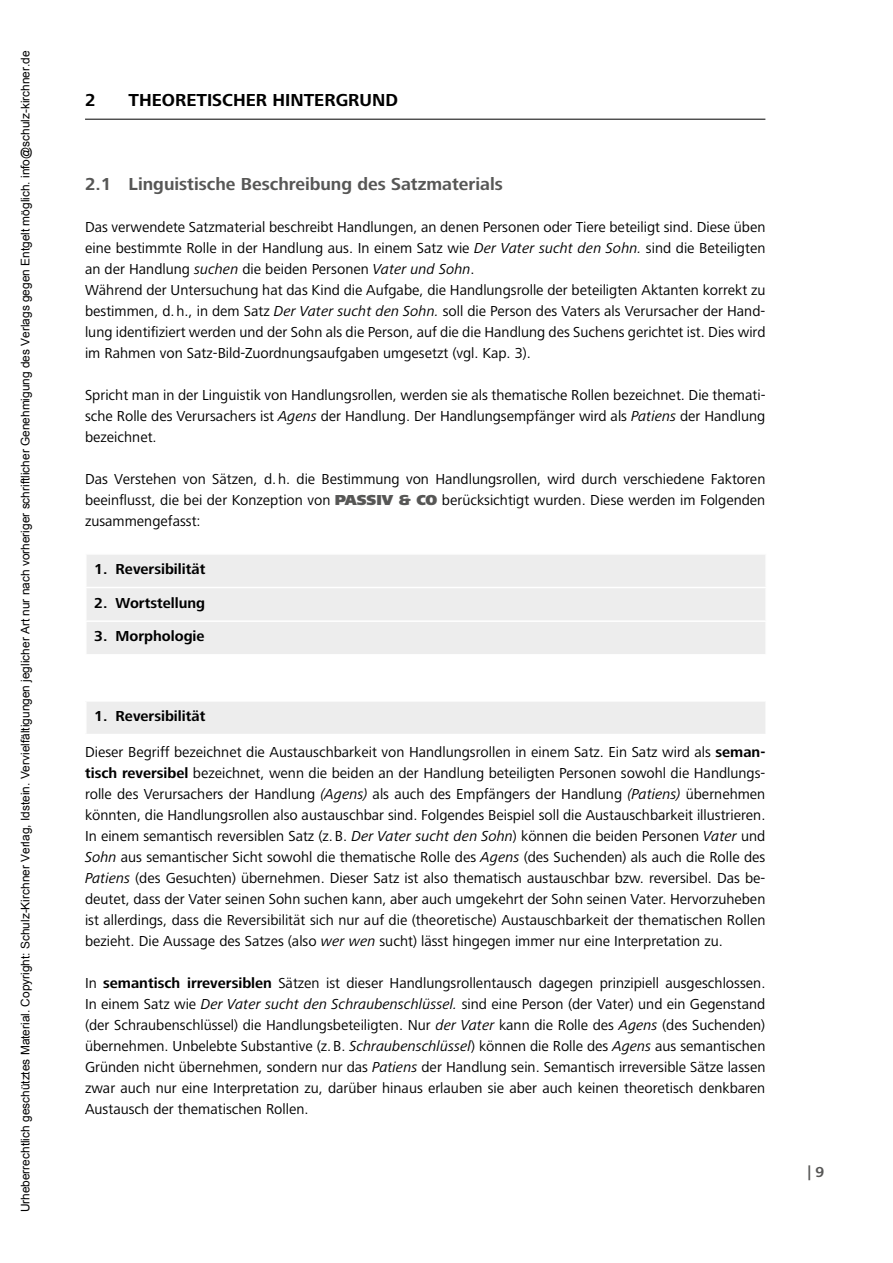
<style>
.page{position:relative;width:893px;height:1263px;background:#fff}
.page>*{position:absolute;margin:0;border:0;box-sizing:border-box;transform-origin:0 0}
.t1{font:700 18px "Frutiger Next LT";color:#575756}
.t2{font:700 18px "Frutiger Next LT";color:#000}
.t3{font:15px/21px "Frutiger Next LT";color:#000;text-align:justify}
.t4{font:700 15px "Frutiger Next LT";color:#000}
.t5{font:700 15px "Frutiger Next LT";color:#575756}
.t6{font:11.85px "Arial";color:#000}
.s1{font-style:italic}
.s2{font-weight:900;color:#575756}
.s3{font-weight:700}
</style>
<div class="page">
<hr style="left:85px;top:119px;width:680px;height:1px;background:#000">
<div style="left:87px;top:555px;width:678px;height:99px;background:#ededed"></div>
<hr style="left:85px;top:587px;width:682px;height:1px;background:#fff">
<hr style="left:85px;top:620px;width:682px;height:2px;background:#fff">
<div style="left:86px;top:701px;width:680px;height:33px;background:#ededed"></div>
<hr style="left:85px;top:700px;width:682px;height:2px;background:#fff">
<hr style="left:85px;top:702px;width:2px;height:32px;background:#fff">
<hr style="left:765px;top:702px;width:2px;height:32px;background:#fff">
<p class="t6" style="left:18px;top:1212px;width:1163px;rotate:-90deg">Urheberrechtlich geschütztes Material. Copyright: Schulz-Kirchner Verlag, Idstein. Vervielfältigungen jeglicher Art nur nach vorheriger schriftlicher Genehmigung des Verlags gegen Entgelt möglich. info@schulz-kirchner.de</p>
<p class="t2" style="left:85px;top:90px;width:12px">2</p>
<p class="t2" style="left:129px;top:90px;width:271px">THEORETISCHER HINTERGRUND</p>
<p class="t1" style="left:85px;top:174px;width:419px">2.1 Linguistische Beschreibung des Satzmaterials</p>
<p class="t3" style="left:85px;top:217px;width:682px;text-align:left">Das verwendete Satzmaterial beschreibt Handlungen, an denen Personen oder Tiere beteiligt sind. Diese üben eine bestimmte Rolle in der Handlung aus. In einem Satz wie <span class="s1">Der Vater sucht den Sohn.</span> sind die Beteiligten an der Handlung <span class="s1">suchen</span> die beiden Personen <span class="s1">Vater und Sohn</span>.<br>Während der Untersuchung hat das Kind die Aufgabe, die Handlungsrolle der beteiligten Aktanten korrekt zu bestimmen, d.h., in dem Satz <span class="s1">Der Vater sucht den Sohn.</span> soll die Person des Vaters als Verursacher der Hand&shy;lung identifiziert werden und der Sohn als die Person, auf die die Handlung des Suchens gerichtet ist. Dies wird im Rahmen von Satz-Bild-Zuordnungsaufgaben umgesetzt (vgl. Kap. 3).</p>
<p class="t3" style="left:85px;top:385px;width:682px">Spricht man in der Linguistik von Handlungsrollen, werden sie als thematische Rollen bezeichnet. Die themati&shy;sche Rolle des Verursachers ist <span class="s1">Agens</span> der Handlung. Der Handlungsempfänger wird als <span class="s1">Patiens</span> der Handlung bezeichnet.</p>
<p class="t3" style="left:85px;top:469px;width:682px">Das Verstehen von Sätzen, d.h. die Bestimmung von Handlungsrollen, wird durch verschiedene Faktoren beeinflusst, die bei der Konzeption von <span class="s2">PASSIV &amp; CO</span> berücksichtigt wurden. Diese werden im Folgenden zusammengefasst:</p>
<p class="t4" style="left:94px;top:561px;width:113px">1. Reversibilität</p>
<p class="t4" style="left:94px;top:594px;width:112px">2. Wortstellung</p>
<p class="t4" style="left:94px;top:628px;width:112px">3. Morphologie</p>
<p class="t4" style="left:94px;top:708px;width:113px">1. Reversibilität</p>
<p class="t3" style="left:85px;top:742px;width:682px">Dieser Begriff bezeichnet die Austauschbarkeit von Handlungsrollen in einem Satz. Ein Satz wird als <span class="s3">seman&shy;tisch reversibel</span> bezeichnet, wenn die beiden an der Handlung beteiligten Personen sowohl die Handlungs&shy;rolle des Verursachers der Handlung <span class="s1">(Agens)</span> als auch des Empfängers der Handlung <span class="s1">(Patiens)</span> übernehmen könnten, die Handlungsrollen also austauschbar sind. Folgendes Beispiel soll die Austauschbarkeit illustrieren.<br>In einem semantisch reversiblen Satz (z.B. <span class="s1">Der Vater sucht den Sohn</span>) können die beiden Personen <span class="s1">Vater</span> und <span class="s1">Sohn</span> aus semantischer Sicht sowohl die thematische Rolle des <span class="s1">Agens</span> (des Suchenden) als auch die Rolle des <span class="s1">Patiens</span> (des Gesuchten) übernehmen. Dieser Satz ist also thematisch austauschbar bzw. reversibel. Das be&shy;deutet, dass der Vater seinen Sohn suchen kann, aber auch umgekehrt der Sohn seinen Vater. Hervorzuheben ist allerdings, dass die Reversibilität sich nur auf die (theoretische) Austauschbarkeit der thematischen Rollen bezieht. Die Aussage des Satzes (also <span class="s1">wer wen</span> sucht) lässt hingegen immer nur eine Interpretation zu.</p>
<p class="t3" style="left:85px;top:973px;width:682px">In <span class="s3">semantisch irreversiblen</span> Sätzen ist dieser Handlungsrollentausch dagegen prinzipiell ausgeschlossen.<br>In einem Satz wie <span class="s1">Der Vater sucht den Schraubenschlüssel.</span> sind eine Person (der Vater) und ein Gegenstand (der Schraubenschlüssel) die Handlungsbeteiligten. Nur <span class="s1">der Vater</span> kann die Rolle des <span class="s1">Agens</span> (des Suchenden) übernehmen. Unbelebte Substantive (z.B. <span class="s1">Schraubenschlüssel</span>) können die Rolle des <span class="s1">Agens</span> aus semantischen Gründen nicht übernehmen, sondern nur das <span class="s1">Patiens</span> der Handlung sein. Semantisch irreversible Sätze lassen zwar auch nur eine Interpretation zu, darüber hinaus erlauben sie aber auch keinen theoretisch denkbaren Austausch der thematischen Rollen.</p>
<p class="t5" style="left:808px;top:1164px;width:18px">| 9</p>
</div>
